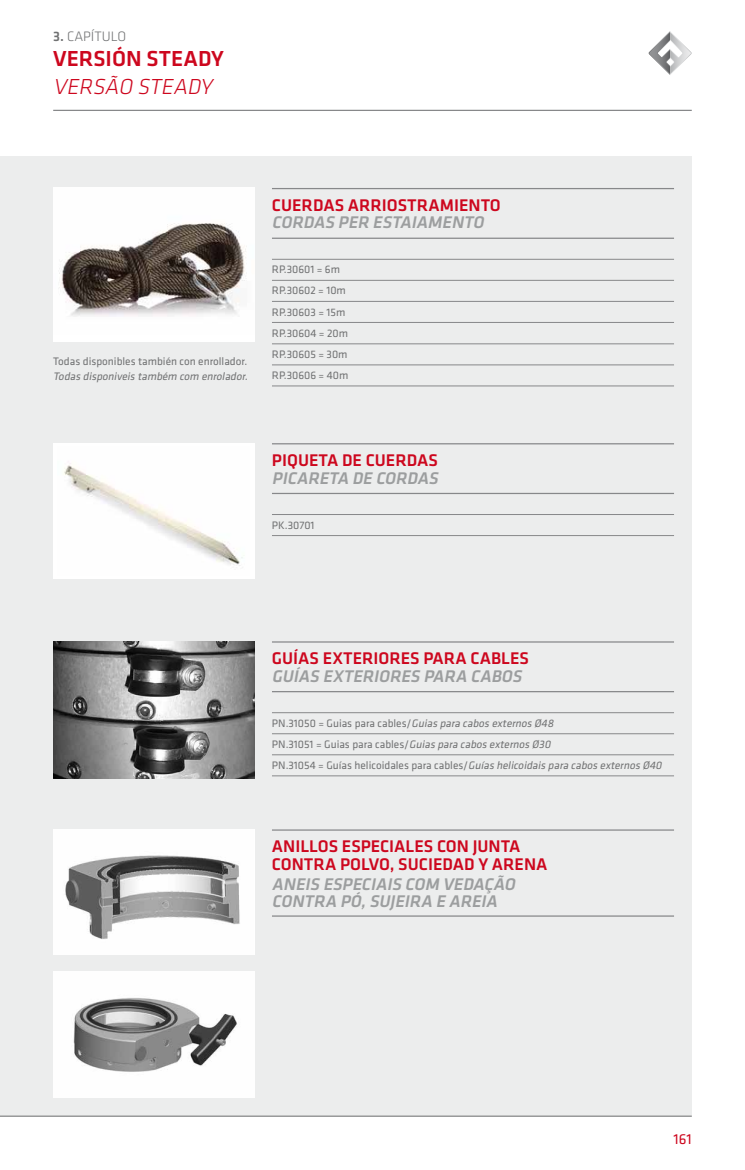
<style>
.page{position:relative;width:745px;height:1170px;background:#fff}
.page>*{position:absolute;margin:0;border:0;box-sizing:border-box;transform-origin:0 0}
.t1{font:500 22.5px "Klavika";color:#cd071e}
.t2{font:italic 300 22.5px "Klavika";color:#cd071e}
.t3{font:500 17.5px/17.5px "Klavika";color:#cd071e}
.t4{font:italic 500 17.5px/17.5px "Klavika";color:#9c9e9f}
.t5{font:15px "Klavika";color:#cd071e}
.t6{font:300 14.25px "Klavika";color:#707172}
.t7{font:11.25px/21.1px "Klavika";color:#707172}
.t8{font:italic 11.25px "Klavika";color:#707172}
.s1{font-weight:500}
.s2{font-style:italic}
</style>
<div class="page">
<svg style="left:648px;top:31px;width:43px;height:44px"></svg>
<hr style="left:53px;top:110px;width:638px;height:1px;background:#87888a">
<div style="left:0;top:156px;width:691px;height:960px;background:#eceded"></div>
<hr style="left:0;top:1115px;width:691px;height:1px;background:#87888a">
<hr style="left:272px;top:535px;width:401px;height:1px;background:#87888a">
<hr style="left:272px;top:514px;width:401px;height:1px;background:#87888a">
<hr style="left:272px;top:493px;width:401px;height:1px;background:#87888a">
<hr style="left:272px;top:322px;width:401px;height:1px;background:#87888a">
<hr style="left:272px;top:385px;width:401px;height:1px;background:#87888a">
<hr style="left:272px;top:301px;width:401px;height:1px;background:#87888a">
<hr style="left:272px;top:364px;width:401px;height:1px;background:#87888a">
<hr style="left:272px;top:280px;width:401px;height:1px;background:#87888a">
<hr style="left:272px;top:343px;width:401px;height:1px;background:#87888a">
<hr style="left:272px;top:259px;width:401px;height:1px;background:#87888a">
<hr style="left:272px;top:237px;width:401px;height:2px;background:#87888a">
<hr style="left:272px;top:775px;width:401px;height:1px;background:#87888a">
<hr style="left:272px;top:754px;width:401px;height:1px;background:#87888a">
<hr style="left:272px;top:733px;width:401px;height:1px;background:#87888a">
<hr style="left:272px;top:712px;width:401px;height:1px;background:#87888a">
<hr style="left:272px;top:691px;width:401px;height:1px;background:#87888a">
<hr style="left:272px;top:915px;width:401px;height:1px;background:#87888a">
<hr style="left:272px;top:641px;width:401px;height:1px;background:#87888a">
<hr style="left:272px;top:829px;width:401px;height:1px;background:#87888a">
<hr style="left:272px;top:188px;width:401px;height:1px;background:#87888a">
<hr style="left:272px;top:443px;width:401px;height:1px;background:#87888a">
<div style="left:53px;top:188px;width:201px;height:153px;background:#fff"></div>
<img style="left:59px;top:223px;width:188px;height:94px">
<div style="left:53px;top:443px;width:201px;height:136px;background:#fff"></div>
<img style="left:64px;top:463px;width:179px;height:103px">
<img style="left:53px;top:641px;width:201px;height:137px">
<img style="left:53px;top:829px;width:201px;height:125px">
<img style="left:53px;top:971px;width:201px;height:125px">
<p class="t6" style="left:53px;top:28px;width:74px"><span class="s1">3.</span> CAPÍTULO</p>
<h1 class="t1" style="left:53px;top:47px;width:172px">VERSIÓN STEADY</h1>
<h1 class="t2" style="left:53px;top:74px;width:165px">VERSÃO STEADY</h1>
<p class="t7" style="left:53px;top:351px;width:195px">Todas disponibles también con enrollador.</p>
<p class="t8" style="left:53px;top:370px;width:198px">Todas disponiveis também com enrolador.</p>
<h2 class="t3" style="left:272px;top:196px;width:230px">CUERDAS ARRIOSTRAMIENTO</h2>
<h2 class="t4" style="left:272px;top:214px;width:216px">CORDAS PER ESTAIAMENTO</h2>
<p class="t7" style="left:272px;top:259px;width:78px">RP.30601 = 6m<br>RP.30602 = 10m<br>RP.30603 = 15m<br>RP.30604 = 20m<br>RP.30605 = 30m<br>RP.30606 = 40m</p>
<h2 class="t3" style="left:272px;top:452px;width:167px">PIQUETA DE CUERDAS</h2>
<h2 class="t4" style="left:272px;top:469px;width:171px">PICARETA DE CORDAS</h2>
<p class="t7" style="left:272px;top:514px;width:44px">PK.30701</p>
<h2 class="t3" style="left:272px;top:650px;width:258px">GUÍAS EXTERIORES PARA CABLES</h2>
<h2 class="t4" style="left:272px;top:667px;width:254px">GUÍAS EXTERIORES PARA CABOS</h2>
<p class="t7" style="left:272px;top:712px;width:393px">PN.31050 = Guias para cables/<span class="s2">Guias para cabos externos Ø48<br></span>PN.31051 = Guias para cables/<span class="s2">Guias para cabos externos Ø30<br></span>PN.31054 = Guías helicoidales para cables/<span class="s2">Guías helicoidais para cabos externos Ø40</span></p>
<h2 class="t3" style="left:272px;top:838px;width:277px">ANILLOS ESPECIALES CON JUNTA<br>CONTRA POLVO, SUCIEDAD Y ARENA</h2>
<h2 class="t4" style="left:272px;top:875px;width:248px">ANEIS ESPECIAIS COM VEDAÇÃO<br>CONTRA PÓ,SUJ EIRA E AREIA</h2>
<h3 class="t5" style="left:673px;top:1131px;width:20px">161</h3>
</div>
